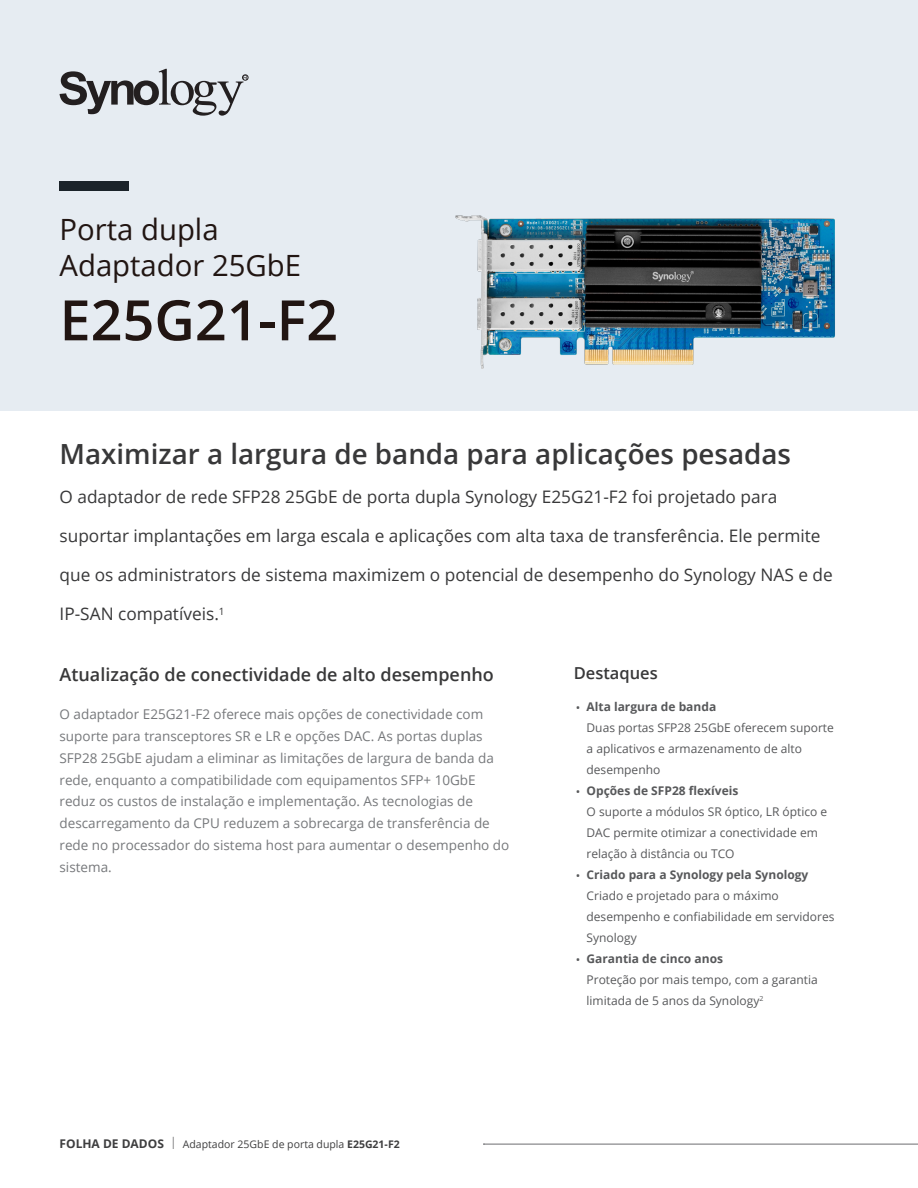
<style>
.page{position:relative;width:918px;height:1188px;background:#fff}
.page>*{position:absolute;margin:0;border:0;box-sizing:border-box;transform-origin:0 0}
.Model_Name{font:600 55.8px "Open Sans";color:#211512}
.Product_Type{font:29.25px/35.1px "Open Sans";color:#211512}
.Introduction_Title{font:600 27.75px "Open Sans";color:#383839}
.Chapter_Title{font:600 18px "Open Sans";color:#383839}
.Introduction{font:17.25px "Open Sans";color:#383839}
.Selling_Title{font:600 16.5px "Open Sans";color:#383839}
.Chapter_Title-2{font:13.5px/21.8px "Open Sans";color:#76787b}
.t1{font:12px/21px "Open Sans";color:#57585a}
.t2{font:10.5px "Open Sans";color:#3e3e3f}
.s1{font-weight:700;font-size:12px}
.s2{font-weight:300;font-size:12px}
.s3{font-weight:700}
</style>
<div class="page">
<div style="left:0;top:0;width:918px;height:410px;background:#e6ecf2"></div>
<div style="left:60px;top:181px;width:69px;height:10px;background:#1b232a"></div>
<svg style="left:60px;top:69px;width:188px;height:47px"></svg>
<hr style="left:484px;top:1144px;width:434px;height:1px;background:#6c6d70">
<img style="left:455px;top:215px;width:380px;height:153px">
<p class="Product_Type" style="left:60px;top:212px;width:243px">Porta dupla<br>Adaptador 25GbE</p>
<p class="Model_Name" style="left:60px;top:282px;width:280px">E25G21-F2</p>
<p class="Introduction_Title" style="left:60px;top:435px;width:733px">Maximizar a largura de banda para aplicações pesadas</p>
<p class="Introduction" style="left:60px;top:485px;width:719px">O adaptador de rede SFP28 25GbE de porta dupla Synology E25G21-F2 foi projetado para</p>
<p class="Introduction" style="left:60px;top:524px;width:763px">suportar implantações em larga escala e aplicações com alta taxa de transferência. Ele permite</p>
<p class="Introduction" style="left:60px;top:563px;width:775px">que os administrators de sistema maximizem o potencial de desempenho do Synology NAS e de</p>
<p class="Introduction" style="left:60px;top:602px;width:167px">IP-SAN compatíveis.<sup>1</sup></p>
<p class="Chapter_Title" style="left:60px;top:662px;width:436px">Atualização de conectividade de alto desempenho</p>
<p class="Chapter_Title-2" style="left:60px;top:703px;width:451px">O adaptador E25G21-F2 oferece mais opções de conectividade com suporte para transceptores SR e LR e opções DAC. As portas duplas SFP28 25GbE ajudam a eliminar as limitações de largura de banda da rede, enquanto a compatibilidade com equipamentos SFP+ 10GbE reduz os custos de instalação e implementação. As tecnologias de descarregamento da CPU reduzem a sobrecarga de transferência de rede no processador do sistema host para aumentar o desempenho do sistema.</p>
<p class="t2" style="left:60px;top:1137px;width:342px"><span class="s1">FOLHA DE DADOS</span> <span class="s2">|</span> Adaptador 25GbE de porta dupla <span class="s3">E25G21-F2</span></p>
<p class="Selling_Title" style="left:574px;top:662px;width:86px">Destaques</p>
<p class="t1" style="left:587px;top:695px;width:249px;text-indent:-11px">• <span class="s3">Alta largura de banda<br></span>Duas portas SFP28 25GbE oferecem suporte a aplicativos e armazenamento de alto desempenho</p>
<p class="t1" style="left:587px;top:779px;width:242px;text-indent:-11px">• <span class="s3">Opções de SFP28 flexíveis<br></span>O suporte a módulos SR óptico, LR óptico e DAC permite otimizar a conectividade em relação à distância ou TCO</p>
<p class="t1" style="left:587px;top:863px;width:249px;text-indent:-11px">• <span class="s3">Criado para a Synology pela Synology<br></span>Criado e projetado para o máximo desempenho e confiabilidade em servidores<br>Synology</p>
<p class="t1" style="left:587px;top:947px;width:233px;text-indent:-11px">• <span class="s3">Garantia de cinco anos<br></span>Proteção por mais tempo, com a garantia limitada de 5 anos da Synology<sup>2</sup></p>
</div>
